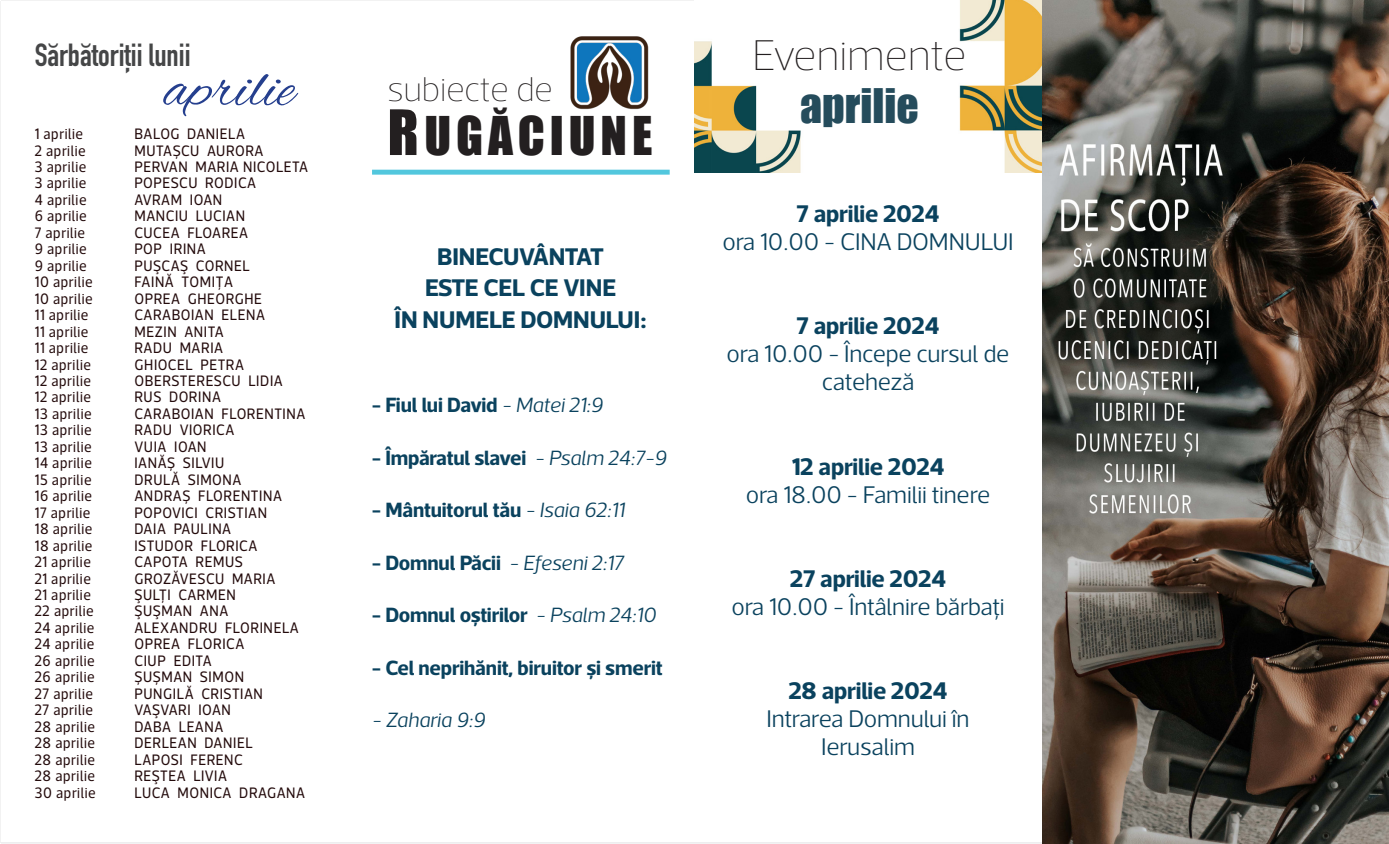
<style>
.page{position:relative;width:1389px;height:844px;background:#fff}
.page>*{position:absolute;margin:0;border:0;box-sizing:border-box;transform-origin:0 0}
.t1{font:61.25px "Alex Brush";color:#253f8e}
.t2{font:49px "Impact";letter-spacing:.1em;color:#231f20}
.t3{font:100 43.75px "Acto";letter-spacing:-.01em;color:#231f20}
.t4{font:43.75px "Impact";color:#254c5c}
.t5{font:100 35px "Acto";letter-spacing:-.01em;color:#231f20}
.t6{font:700 31.5px "DIN Condensed";color:#454647}
.t7{font:300 24.5px "Acto";letter-spacing:-.01em;color:#0a425e}
.t8{font:700 24.5px "Acto";letter-spacing:-.01em;color:#0a425e}
.t9{font:700 21px "Acto";letter-spacing:-.01em;color:#0a425e}
.t10{font:italic 300 21px "Acto";letter-spacing:-.01em;color:#0a425e}
.t11{font:15.4px "Acto";letter-spacing:.04em;color:#240b0c;scale:.91 1}
.s1{font-size:57.75px}
.s2{font-weight:300;font-style:italic}
</style>
<div class="page">
<img style="left:1042px;top:0;width:347px;height:843px">
<div style="left:372px;top:170px;width:298px;height:5px;background:#52c7dd"></div>
<img style="left:694px;top:0;width:348px;height:172px">
<img style="left:570px;top:36px;width:79px;height:72px">
<p class="t6" style="left:35px;top:33px;width:157px">Sărbătoriții lunii</p>
<p class="t1" style="left:164px;top:54px;width:132px">aprilie</p>
<p class="t11" style="left:35px;top:125px;width:55px">1 aprilie</p>
<p class="t11" style="left:134px;top:125px;width:123px">BALOG DANIELA</p>
<p class="t11" style="left:35px;top:141px;width:58px">2 aprilie</p>
<p class="t11" style="left:134px;top:141px;width:143px">MUTAȘCU AURORA</p>
<p class="t11" style="left:35px;top:158px;width:58px">3 aprilie</p>
<p class="t11" style="left:134px;top:158px;width:192px">PERVAN MARIA NICOLETA</p>
<p class="t11" style="left:35px;top:174px;width:58px">3 aprilie</p>
<p class="t11" style="left:134px;top:174px;width:135px">POPESCU RODICA</p>
<p class="t11" style="left:35px;top:191px;width:59px">4 aprilie</p>
<p class="t11" style="left:134px;top:191px;width:98px">AVRAM IOAN</p>
<p class="t11" style="left:35px;top:207px;width:59px">6 aprilie</p>
<p class="t11" style="left:134px;top:207px;width:123px">MANCIU LUCIAN</p>
<p class="t11" style="left:35px;top:223px;width:57px">7 aprilie</p>
<p class="t11" style="left:134px;top:223px;width:126px">CUCEA FLOAREA</p>
<p class="t11" style="left:35px;top:240px;width:59px">9 aprilie</p>
<p class="t11" style="left:134px;top:240px;width:80px">POP IRINA</p>
<p class="t11" style="left:35px;top:256px;width:59px">9 aprilie</p>
<p class="t11" style="left:134px;top:256px;width:128px">PUŞCAŞ CORNEL</p>
<p class="t11" style="left:35px;top:273px;width:65px">10 aprilie</p>
<p class="t11" style="left:134px;top:273px;width:110px">FAINĂ TOMIȚA</p>
<p class="t11" style="left:35px;top:289px;width:65px">10 aprilie</p>
<p class="t11" style="left:134px;top:289px;width:142px">OPREA GHEORGHE</p>
<p class="t11" style="left:35px;top:306px;width:61px">11 aprilie</p>
<p class="t11" style="left:134px;top:306px;width:145px">CARABOIAN ELENA</p>
<p class="t11" style="left:35px;top:322px;width:61px">11 aprilie</p>
<p class="t11" style="left:134px;top:322px;width:100px">MEZIN ANITA</p>
<p class="t11" style="left:35px;top:339px;width:61px">11 aprilie</p>
<p class="t11" style="left:134px;top:339px;width:99px">RADU MARIA</p>
<p class="t11" style="left:35px;top:355px;width:64px">12 aprilie</p>
<p class="t11" style="left:134px;top:355px;width:122px">GHIOCEL PETRA</p>
<p class="t11" style="left:35px;top:371px;width:64px">12 aprilie</p>
<p class="t11" style="left:134px;top:371px;width:164px">OBERSTERESCU LIDIA</p>
<p class="t11" style="left:35px;top:388px;width:64px">12 aprilie</p>
<p class="t11" style="left:134px;top:388px;width:97px">RUS DORINA</p>
<p class="t11" style="left:35px;top:404px;width:64px">13 aprilie</p>
<p class="t11" style="left:134px;top:404px;width:189px">CARABOIAN FLORENTINA</p>
<p class="t11" style="left:35px;top:421px;width:64px">13 aprilie</p>
<p class="t11" style="left:134px;top:421px;width:111px">RADU VIORICA</p>
<p class="t11" style="left:35px;top:437px;width:64px">13 aprilie</p>
<p class="t11" style="left:134px;top:437px;width:81px">VUIA IOAN</p>
<p class="t11" style="left:35px;top:454px;width:64px">14 aprilie</p>
<p class="t11" style="left:134px;top:454px;width:100px">IANĂȘ SILVIU</p>
<p class="t11" style="left:35px;top:470px;width:64px">15 aprilie</p>
<p class="t11" style="left:134px;top:470px;width:119px">DRULĂ SIMONA</p>
<p class="t11" style="left:35px;top:487px;width:65px">16 aprilie</p>
<p class="t11" style="left:134px;top:487px;width:164px">ANDRAȘ FLORENTINA</p>
<p class="t11" style="left:35px;top:503px;width:63px">17 aprilie</p>
<p class="t11" style="left:134px;top:503px;width:147px">POPOVICI CRISTIAN</p>
<p class="t11" style="left:35px;top:520px;width:65px">18 aprilie</p>
<p class="t11" style="left:134px;top:520px;width:108px">DAIA PAULINA</p>
<p class="t11" style="left:35px;top:536px;width:65px">18 aprilie</p>
<p class="t11" style="left:134px;top:536px;width:137px">ISTUDOR FLORICA</p>
<p class="t11" style="left:35px;top:552px;width:63px">21 aprilie</p>
<p class="t11" style="left:134px;top:552px;width:121px">CAPOTA REMUS</p>
<p class="t11" style="left:35px;top:569px;width:63px">21 aprilie</p>
<p class="t11" style="left:134px;top:569px;width:156px">GROZĂVESCU MARIA</p>
<p class="t11" style="left:35px;top:585px;width:63px">21 aprilie</p>
<p class="t11" style="left:134px;top:585px;width:113px">ŞULŢI CARMEN</p>
<p class="t11" style="left:35px;top:602px;width:66px">22 aprilie</p>
<p class="t11" style="left:134px;top:602px;width:105px">ŞUŞMAN ANA</p>
<p class="t11" style="left:35px;top:618px;width:67px">24 aprilie</p>
<p class="t11" style="left:134px;top:618px;width:182px">ALEXANDRU FLORINELA</p>
<p class="t11" style="left:35px;top:635px;width:67px">24 aprilie</p>
<p class="t11" style="left:134px;top:635px;width:122px">OPREA FLORICA</p>
<p class="t11" style="left:35px;top:651px;width:67px">26 aprilie</p>
<p class="t11" style="left:134px;top:651px;width:86px">CIUP EDITA</p>
<p class="t11" style="left:35px;top:668px;width:67px">26 aprilie</p>
<p class="t11" style="left:134px;top:668px;width:122px">ȘUȘMAN SIMON</p>
<p class="t11" style="left:35px;top:684px;width:66px">27 aprilie</p>
<p class="t11" style="left:134px;top:684px;width:143px">PUNGILĂ CRISTIAN</p>
<p class="t11" style="left:35px;top:700px;width:66px">27 aprilie</p>
<p class="t11" style="left:134px;top:700px;width:107px">VAŞVARI IOAN</p>
<p class="t11" style="left:35px;top:717px;width:68px">28 aprilie</p>
<p class="t11" style="left:134px;top:717px;width:99px">DABA LEANA</p>
<p class="t11" style="left:35px;top:733px;width:68px">28 aprilie</p>
<p class="t11" style="left:134px;top:733px;width:132px">DERLEAN DANIEL</p>
<p class="t11" style="left:35px;top:750px;width:68px">28 aprilie</p>
<p class="t11" style="left:134px;top:750px;width:121px">LAPOSI FERENC</p>
<p class="t11" style="left:35px;top:766px;width:68px">28 aprilie</p>
<p class="t11" style="left:134px;top:766px;width:103px">REŞTEA LIVIA</p>
<p class="t11" style="left:35px;top:783px;width:69px">30 aprilie</p>
<p class="t11" style="left:134px;top:783px;width:189px">LUCA MONICA DRAGANA</p>
<p class="t5" style="left:387px;top:70px;width:168px">subiecte de</p>
<p class="t2" style="left:388px;top:98px;width:266px"><span class="s1">R</span>UGĂCIUNE</p>
<p class="t8" style="left:437px;top:241px;width:168px">BINECUVÂNTAT</p>
<p class="t8" style="left:425px;top:273px;width:193px">ESTE CEL CE VINE</p>
<p class="t8" style="left:395px;top:304px;width:254px">ÎN NUMELE DOMNULUI:</p>
<p class="t9" style="left:372px;top:392px;width:233px">- Fiul lui David <span class="s2">- Matei 21:9</span></p>
<p class="t9" style="left:372px;top:444px;width:296px">- Împăratul slavei <span class="s2">- Psalm 24:7-9</span></p>
<p class="t9" style="left:372px;top:497px;width:254px">- Mântuitorul tău <span class="s2">- Isaia 62:11</span></p>
<p class="t9" style="left:372px;top:549px;width:253px">- Domnul Păcii <span class="s2">- Efeseni 2:17</span></p>
<p class="t9" style="left:372px;top:602px;width:286px">- Domnul oștirilor <span class="s2">- Psalm 24:10</span></p>
<p class="t9" style="left:372px;top:654px;width:292px">- Cel neprihănit, biruitor și smerit</p>
<p class="t10" style="left:372px;top:708px;width:115px">- Zaharia 9:9</p>
<p class="t3" style="left:752px;top:31px;width:216px">Evenimente</p>
<p class="t4" style="left:800px;top:72px;width:120px">aprilie</p>
<p class="t8" style="left:797px;top:199px;width:145px">7 aprilie 2024</p>
<p class="t7" style="left:723px;top:228px;width:293px">ora 10.00 - CINA DOMNULUI</p>
<p class="t8" style="left:797px;top:311px;width:145px">7 aprilie 2024</p>
<p class="t7" style="left:727px;top:340px;width:284px">ora 10.00 - Începe cursul de</p>
<p class="t7" style="left:822px;top:368px;width:94px">cateheză</p>
<p class="t8" style="left:792px;top:451px;width:154px">12 aprilie 2024</p>
<p class="t7" style="left:746px;top:480px;width:246px">ora 18.00 - Familii tinere</p>
<p class="t8" style="left:790px;top:563px;width:158px">27 aprilie 2024</p>
<p class="t7" style="left:732px;top:592px;width:275px">ora 10.00 - Întâlnire bărbați</p>
<p class="t8" style="left:789px;top:675px;width:160px">28 aprilie 2024</p>
<p class="t7" style="left:767px;top:704px;width:205px">Intrarea Domnului în</p>
<p class="t7" style="left:821px;top:732px;width:95px">Ierusalim</p>
</div>
